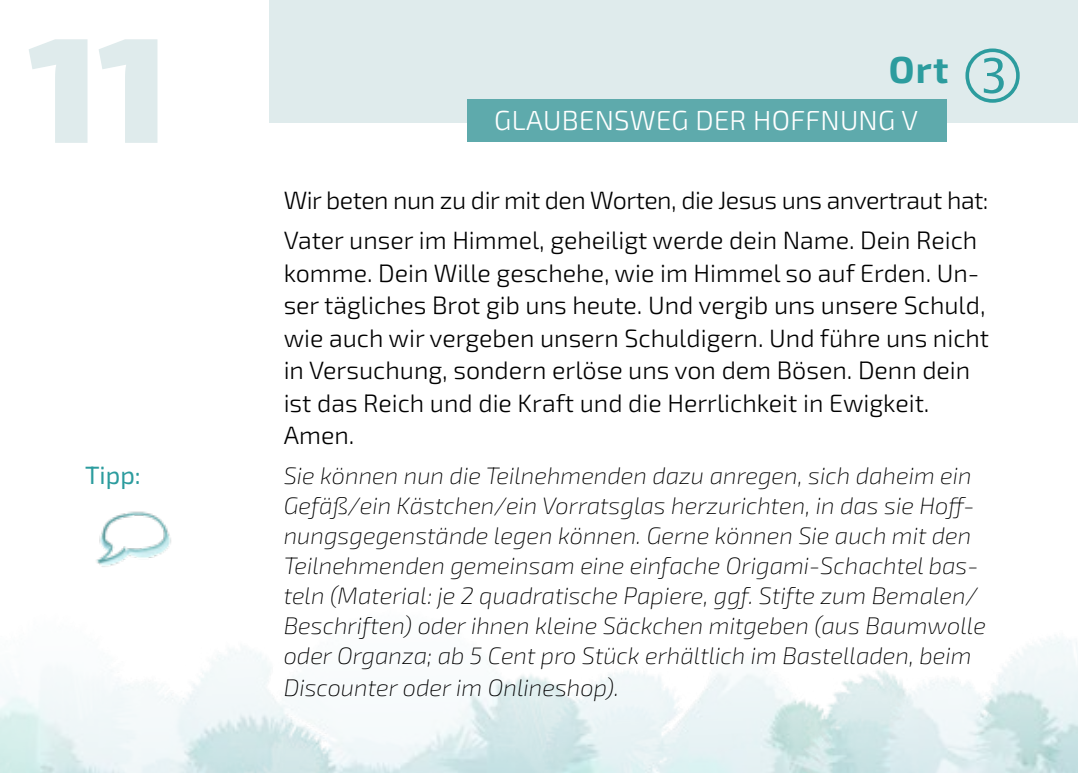
<style>
.page{position:relative;width:1078px;height:773px;background:#fff}
.page>*{position:absolute;margin:0;border:0;box-sizing:border-box;transform-origin:0 0}
.t1{font:150px "Exo 2";color:#dfebec}
.t2{font:37.5px "Exo 2";color:#2c9c9e}
.t3{font:27.5px "Exo 2";letter-spacing:.01em;color:#fff}
.t4{font:25px/32.5px "Exo 2";color:#000}
.t5{font:25px/39.5px "Exo 2";letter-spacing:-.02em;color:#000}
.t6{font:25px "Exo 2";color:#2c9c9e}
.t7{font:italic 23.75px/30px "Exo 2";color:#000}
</style>
<div class="page">
<img style="left:0;top:635px;width:1077px;height:137px">
<div style="left:269px;top:0;width:808px;height:122px;background:#dfebec"></div>
<div style="left:467px;top:99px;width:479px;height:43px;background:#5eaaac"></div>
<img style="left:96px;top:511px;width:75px;height:56px">
<h1 class="t1" style="left:28px;top:-15px;width:141px">11</h1>
<h2 class="t2" style="left:888px;top:43px;width:61px">Ort</h2>
<p class="t3" style="left:494px;top:101px;width:425px">GLAUBENSWEG DER HOFFNUNG V</p>
<p class="t5" style="left:283px;top:180px;width:706px">Wir beten nun zu dir mit den Worten, die Jesus uns anvertraut hat:<br>Vater unser im Himmel, geheiligt werde dein Name. Dein Reich</p>
<p class="t4" style="left:283px;top:255px;width:706px">komme. Dein Wille geschehe, wie im Himmel so auf Erden. Un&shy;ser tägliches Brot gib uns heute. Und vergib uns unsere Schuld, wie auch wir vergeben unsern Schuldigern. Und führe uns nicht in Versuchung, sondern erlöse uns von dem Bösen. Denn dein ist das Reich und die Kraft und die Herrlichkeit in Ewigkeit.<br>Amen.</p>
<p class="t6" style="left:85px;top:457px;width:57px">Tipp:</p>
<p class="t7" style="left:283px;top:459px;width:703px">Sie können nun die Teilnehmenden dazu anregen, sich daheim ein Gefäß/ein Kästchen/ein Vorratsglas herzurichten, in das sie Hoff&shy;nungsgegenstände legen können. Gerne können Sie auch mit den Teilnehmenden gemeinsam eine einfache Origami-Schachtel bas&shy;teln (Material: je 2 quadratische Papiere, ggf. Stifte zum Bemalen/ Beschriften) oder ihnen kleine Säckchen mitgeben (aus Baumwolle oder Organza; ab 5 Cent pro Stück erhältlich im Bastelladen, beim</p>
<p class="t7" style="left:283px;top:672px;width:337px">Discounter oder im Onlineshop).</p>
</div>
